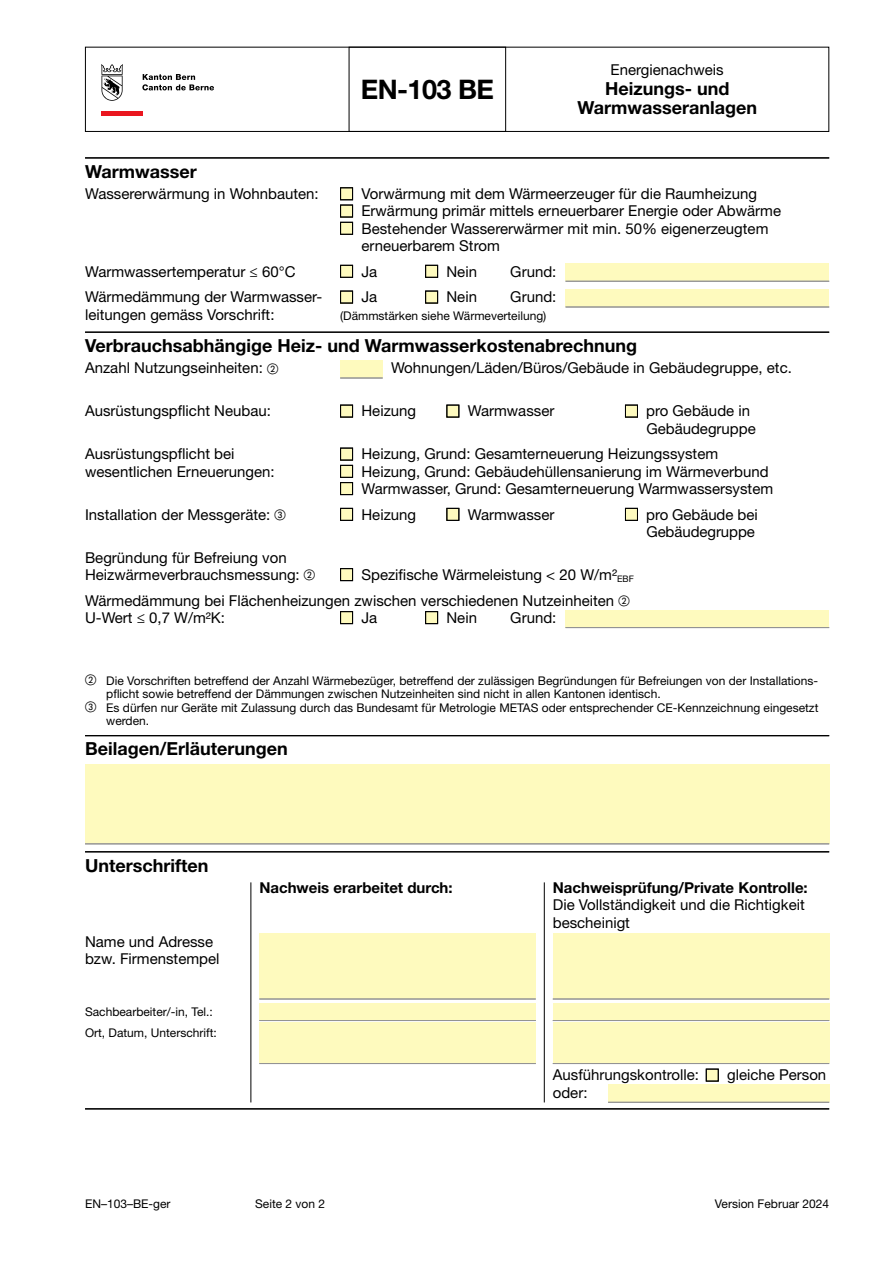
<style>
.page{position:relative;width:893px;height:1263px;background:#fff}
.page>*{position:absolute;margin:0;border:0;box-sizing:border-box;transform-origin:0 0}
.t1{font:700 27px "Helvetica Neue LT Std";letter-spacing:-.02em;color:#000}
.t2{font:700 18px/19.5px "Helvetica Neue LT Std";color:#000;text-align:center}
.t3{font:15px/17.2px "Helvetica Neue LT Std";color:#000}
.t4{font:700 15px "Helvetica Neue LT Std";color:#000}
.t5{font:12px/21.5px "Helvetica Neue LT Std";color:#000}
</style>
<div class="page">
<div style="left:341px;top:188px;width:12px;height:12px;background:#fefabe"></div>
<div style="left:341px;top:205px;width:12px;height:12px;background:#fefabe"></div>
<div style="left:341px;top:222px;width:12px;height:12px;background:#fefabe"></div>
<div style="left:341px;top:265px;width:12px;height:12px;background:#fefabe"></div>
<div style="left:426px;top:265px;width:12px;height:12px;background:#fefabe"></div>
<div style="left:566px;top:264px;width:263px;height:17px;background:#fefabe"></div>
<div style="left:341px;top:291px;width:12px;height:12px;background:#fefabe"></div>
<div style="left:426px;top:291px;width:12px;height:12px;background:#fefabe"></div>
<div style="left:566px;top:290px;width:263px;height:17px;background:#fefabe"></div>
<div style="left:340px;top:361px;width:43px;height:17px;background:#fefabe"></div>
<div style="left:341px;top:405px;width:12px;height:12px;background:#fefabe"></div>
<div style="left:447px;top:405px;width:12px;height:12px;background:#fefabe"></div>
<div style="left:625px;top:405px;width:12px;height:12px;background:#fefabe"></div>
<div style="left:341px;top:448px;width:12px;height:12px;background:#fefabe"></div>
<div style="left:341px;top:465px;width:12px;height:12px;background:#fefabe"></div>
<div style="left:341px;top:483px;width:12px;height:12px;background:#fefabe"></div>
<div style="left:341px;top:508px;width:12px;height:12px;background:#fefabe"></div>
<div style="left:447px;top:508px;width:12px;height:12px;background:#fefabe"></div>
<div style="left:625px;top:508px;width:12px;height:12px;background:#fefabe"></div>
<div style="left:341px;top:569px;width:12px;height:12px;background:#fefabe"></div>
<div style="left:341px;top:612px;width:12px;height:12px;background:#fefabe"></div>
<div style="left:426px;top:612px;width:12px;height:12px;background:#fefabe"></div>
<div style="left:566px;top:610px;width:263px;height:17px;background:#fefabe"></div>
<div style="left:85px;top:764px;width:744px;height:79px;background:#fefabe"></div>
<div style="left:259px;top:933px;width:277px;height:66px;background:#fefabe"></div>
<div style="left:553px;top:933px;width:276px;height:66px;background:#fefabe"></div>
<div style="left:259px;top:1003px;width:277px;height:17px;background:#fefabe"></div>
<div style="left:553px;top:1003px;width:276px;height:17px;background:#fefabe"></div>
<div style="left:259px;top:1023px;width:277px;height:40px;background:#fefabe"></div>
<div style="left:553px;top:1023px;width:276px;height:40px;background:#fefabe"></div>
<div style="left:706px;top:1069px;width:12px;height:12px;background:#fefabe"></div>
<div style="left:608px;top:1085px;width:221px;height:17px;background:#fefabe"></div>
<div style="left:85px;top:47px;width:744px;height:85px;border:1px solid #000"></div>
<div style="left:349px;top:47px;width:157px;height:85px;border:1px solid #000"></div>
<div style="left:102px;top:111px;width:41px;height:5px;background:#ea161f"></div>
<svg style="left:101px;top:64px;width:22px;height:37px"></svg>
<svg style="left:142px;top:74px;width:72px;height:16px"></svg>
<hr style="left:544px;top:882px;width:1px;height:220px;background:#000">
<hr style="left:250px;top:882px;width:1px;height:220px;background:#000">
<hr style="left:85px;top:157px;width:744px;height:1px;background:#000">
<hr style="left:85px;top:332px;width:744px;height:1px;background:#000">
<hr style="left:85px;top:735px;width:744px;height:1px;background:#000">
<hr style="left:85px;top:851px;width:744px;height:1px;background:#000">
<hr style="left:85px;top:1108px;width:744px;height:1px;background:#000">
<div style="left:340px;top:187px;width:13px;height:13px;border:1px solid #000"></div>
<div style="left:340px;top:205px;width:13px;height:12px;border:1px solid #000"></div>
<div style="left:340px;top:222px;width:13px;height:13px;border:1px solid #000"></div>
<div style="left:340px;top:265px;width:13px;height:13px;border:1px solid #000"></div>
<div style="left:425px;top:265px;width:13px;height:13px;border:1px solid #000"></div>
<hr style="left:566px;top:281px;width:263px;height:1px;background:#939393">
<div style="left:340px;top:291px;width:13px;height:12px;border:1px solid #000"></div>
<div style="left:425px;top:291px;width:13px;height:12px;border:1px solid #000"></div>
<hr style="left:566px;top:307px;width:263px;height:1px;background:#939393">
<hr style="left:340px;top:378px;width:43px;height:1px;background:#939393">
<div style="left:340px;top:405px;width:13px;height:12px;border:1px solid #000"></div>
<div style="left:446px;top:405px;width:13px;height:12px;border:1px solid #000"></div>
<div style="left:625px;top:405px;width:13px;height:12px;border:1px solid #000"></div>
<div style="left:340px;top:448px;width:13px;height:12px;border:1px solid #000"></div>
<div style="left:340px;top:465px;width:13px;height:13px;border:1px solid #000"></div>
<div style="left:340px;top:482px;width:13px;height:13px;border:1px solid #000"></div>
<div style="left:340px;top:508px;width:13px;height:13px;border:1px solid #000"></div>
<div style="left:446px;top:508px;width:13px;height:13px;border:1px solid #000"></div>
<div style="left:625px;top:508px;width:13px;height:13px;border:1px solid #000"></div>
<div style="left:340px;top:568px;width:13px;height:13px;border:1px solid #000"></div>
<div style="left:340px;top:611px;width:13px;height:13px;border:1px solid #000"></div>
<div style="left:425px;top:611px;width:13px;height:13px;border:1px solid #000"></div>
<hr style="left:566px;top:627px;width:263px;height:1px;background:#939393">
<hr style="left:85px;top:843px;width:744px;height:1px;background:#939393">
<hr style="left:259px;top:999px;width:277px;height:1px;background:#939393">
<hr style="left:553px;top:999px;width:276px;height:1px;background:#939393">
<hr style="left:259px;top:1020px;width:277px;height:1px;background:#939393">
<hr style="left:553px;top:1020px;width:276px;height:1px;background:#939393">
<hr style="left:259px;top:1063px;width:277px;height:1px;background:#939393">
<hr style="left:553px;top:1063px;width:276px;height:1px;background:#939393">
<div style="left:706px;top:1069px;width:13px;height:12px;border:1px solid #000"></div>
<hr style="left:608px;top:1102px;width:221px;height:1px;background:#939393">
<h1 class="t1" style="left:361px;top:73px;width:135px">EN-103 BE</h1>
<p class="t3" style="left:611px;top:61px;width:115px">Energienachweis</p>
<p class="t2" style="left:577px;top:78px;width:181px">Heizungs- und<br>Warmwasseranlagen</p>
<p class="t2" style="left:85px;top:161px;width:113px">Warmwasser</p>
<p class="t3" style="left:85px;top:185px;width:235px">Wassererwärmung in Wohnbauten:</p>
<p class="t3" style="left:361px;top:185px;width:421px">Vorwärmung mit dem Wärmeerzeuger für die Raumheizung Erwärmung primär mittels erneuerbarer Energie oder Abwärme Bestehender Wassererwärmer mit min. 50% eigenerzeugtem erneuerbarem Strom</p>
<p class="t3" style="left:85px;top:262px;width:212px">Warmwassertemperatur ≤ 60°C</p>
<p class="t3" style="left:361px;top:262px;width:17px">Ja</p>
<p class="t3" style="left:446px;top:262px;width:32px">Nein</p>
<p class="t3" style="left:510px;top:262px;width:48px">Grund:</p>
<p class="t3" style="left:85px;top:288px;width:239px">Wärmedämmung der Warmwasser-</p>
<p class="t3" style="left:361px;top:288px;width:17px">Ja</p>
<p class="t3" style="left:446px;top:288px;width:32px">Nein</p>
<p class="t3" style="left:510px;top:288px;width:48px">Grund:</p>
<p class="t3" style="left:85px;top:305px;width:191px">leitungen gemäss Vorschrift:</p>
<p class="t5" style="left:340px;top:304px;width:208px">(Dämmstärken siehe Wärmeverteilung)</p>
<p class="t2" style="left:85px;top:335px;width:553px">Verbrauchsabhängige Heiz- und Warmwasserkostenabrechnung</p>
<p class="t3" style="left:85px;top:359px;width:195px">Anzahl Nutzungseinheiten: ②</p>
<p class="t3" style="left:391px;top:359px;width:402px">Wohnungen/Läden/Büros/Gebäude in Gebäudegruppe, etc.</p>
<p class="t3" style="left:85px;top:402px;width:187px">Ausrüstungspflicht Neubau:</p>
<p class="t3" style="left:361px;top:402px;width:56px">Heizung</p>
<p class="t3" style="left:468px;top:402px;width:88px">Warmwasser</p>
<p class="t3" style="left:646px;top:402px;width:111px">pro Gebäude in<br>Gebäudegruppe</p>
<p class="t3" style="left:85px;top:445px;width:151px">Ausrüstungspflicht bei</p>
<p class="t3" style="left:361px;top:445px;width:358px">Heizung, Grund: Gesamterneuerung Heizungssystem</p>
<p class="t3" style="left:85px;top:462px;width:191px">wesentlichen Erneuerungen:</p>
<p class="t3" style="left:361px;top:462px;width:413px">Heizung, Grund: Gebäudehüllensanierung im Wärmeverbund<br>Warmwasser, Grund: Gesamterneuerung Warmwassersystem</p>
<p class="t3" style="left:85px;top:505px;width:202px">Installation der Messgeräte: ③</p>
<p class="t3" style="left:361px;top:505px;width:56px">Heizung</p>
<p class="t3" style="left:468px;top:505px;width:88px">Warmwasser</p>
<p class="t3" style="left:646px;top:505px;width:113px">pro Gebäude bei<br>Gebäudegruppe</p>
<p class="t3" style="left:85px;top:548px;width:232px">Begründung für Befreiung von<br>Heizwärmeverbrauchsmessung: ②</p>
<p class="t3" style="left:85px;top:561px;width:550px;line-height:25.8px;text-align:right">Spezifische Wärmeleistung &lt; 20 W/m2<sub>EBF<br></sub>Wärmedämmung bei Flächenheizungen zwischen verschiedenen Nutzeinheiten ②</p>
<p class="t3" style="left:85px;top:609px;width:142px">U-Wert ≤ 0,7 W/m2K:</p>
<p class="t3" style="left:361px;top:609px;width:17px">Ja</p>
<p class="t3" style="left:446px;top:609px;width:32px">Nein</p>
<p class="t3" style="left:510px;top:609px;width:48px">Grund:</p>
<p class="t5" style="left:85px;top:669px;width:735px">② Die Vorschriften betreffend der Anzahl Wärmebezüger, betreffend der zulässigen Begründungen für Befreiungen von der Installations-</p>
<p class="t5" style="left:106px;top:683px;width:556px">pflicht sowie betreffend der Dämmungen zwischen Nutzeinheiten sind nicht in allen Kantonen identisch.</p>
<p class="t5" style="left:85px;top:696px;width:735px">③ Es dürfen nur Geräte mit Zulassung durch das Bundesamt für Metrologie METAS oder entsprechender CE-Kennzeichnung eingesetzt</p>
<p class="t5" style="left:106px;top:710px;width:44px">werden.</p>
<p class="t2" style="left:85px;top:739px;width:204px">Beilagen/Erläuterungen</p>
<p class="t2" style="left:85px;top:855px;width:125px">Unterschriften</p>
<p class="t3" style="left:85px;top:933px;width:136px">Name und Adresse bzw. Firmenstempel</p>
<p class="t5" style="left:85px;top:1001px;width:133px">Sachbearbeiter/-in, Tel.:<br>Ort, Datum, Unterschrift:</p>
<p class="t4" style="left:259px;top:878px;width:195px">Nachweis erarbeitet durch:</p>
<p class="t4" style="left:553px;top:878px;width:256px">Nachweisprüfung/Private Kontrolle:</p>
<p class="t3" style="left:553px;top:896px;width:254px">Die Vollständigkeit und die Richtigkeit bescheinigt</p>
<p class="t3" style="left:553px;top:1066px;width:148px">Ausführungskontrolle:</p>
<p class="t3" style="left:727px;top:1066px;width:101px">gleiche Person</p>
<p class="t3" style="left:553px;top:1083px;width:36px">oder:</p>
<p class="t5" style="left:255px;top:1192px;width:72px">Seite 2 von 2</p>
<p class="t5" style="left:85px;top:1192px;width:87px">EN–103–BE-ger</p>
<p class="t5" style="left:715px;top:1192px;width:116px">Version Februar 2024</p>
</div>
